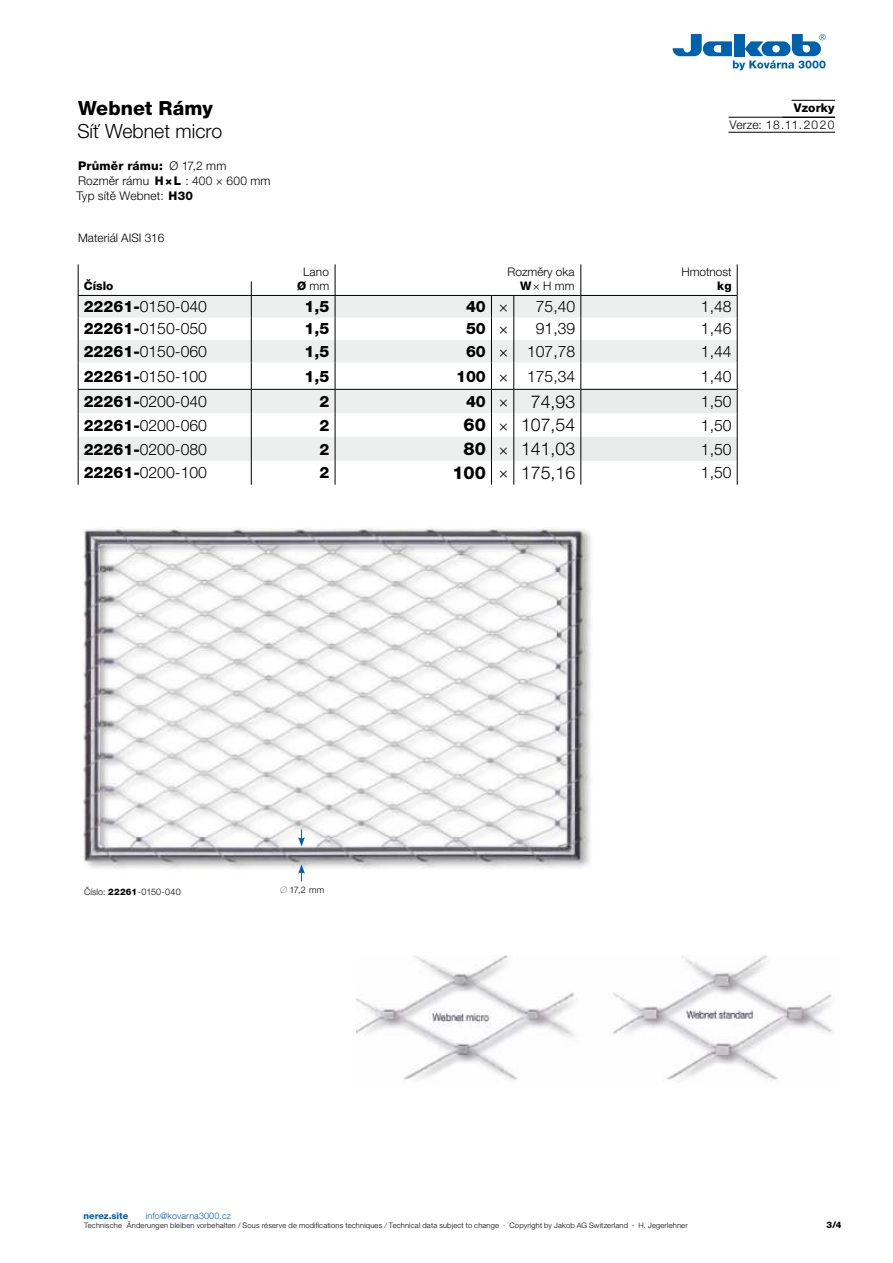
<style>
.page{position:relative;width:893px;height:1263px;background:#fff}
.page>*{position:absolute;margin:0;border:0;box-sizing:border-box;transform-origin:0 0}
.t1{font:300 19.5px "Helvetica Neue LT Pro";color:#000}
.t2{font:800 19.5px "Helvetica Neue LT Pro";letter-spacing:.005em;color:#000}
.t3{font:300 17.7px "Helvetica Neue LT Pro";color:#000}
.t4{font:300 15.75px "Helvetica Neue LT Pro";color:#000}
.t5{font:800 15.75px "Helvetica Neue LT Pro";color:#000}
.t6{font:300 12px/15px "Helvetica Neue LT Pro";letter-spacing:.015em;color:#000}
.t7{font:800 12px "Helvetica Neue LT Pro";letter-spacing:.01em;color:#000}
.t8{font:300 11.85px "Helvetica Neue LT Pro";color:#000}
.t9{font:800 11.85px "Helvetica Neue LT Pro";color:#000}
.t10{font:300 9px "Helvetica Neue LT Pro";color:#000}
.t11{font:300 9px "Helvetica Neue LT Pro";letter-spacing:.01em;color:#0062ad}
.t12{font:800 9px "Helvetica Neue LT Pro";color:#0062ad}
.t13{font:800 9px "Helvetica Neue LT Pro";color:#000}
.t14{font:300 7.5px "Helvetica Neue LT Pro";letter-spacing:.02em;color:#000}
.s1{font-weight:800}
.s2{font-weight:300}
.s3{font-size:15.75px}
.s4{font-family:"Bitter";font-weight:100;font-style:italic}
</style>
<div class="page">
<img style="left:83px;top:527px;width:508px;height:343px">
<img style="left:357px;top:955px;width:477px;height:127px">
<hr style="left:791px;top:100px;width:44px;height:1px;background:#000">
<hr style="left:728px;top:117px;width:107px;height:1px;background:#000">
<hr style="left:728px;top:132px;width:107px;height:1px;background:#000">
<svg style="left:673px;top:34px;width:152px;height:36px"></svg>
<svg style="left:79px;top:296px;width:502px;height:165px;fill:#edeeee"></svg>
<svg style="left:78px;top:296px;width:1px;height:189px"></svg>
<svg style="left:335px;top:296px;width:1px;height:189px"></svg>
<svg style="left:581px;top:295px;width:157px;height:190px"></svg>
<hr style="left:78px;top:389px;width:173px;height:1px;background:#000">
<hr style="left:251px;top:389px;width:84px;height:1px;background:#000">
<hr style="left:335px;top:389px;width:156px;height:1px;background:#000">
<hr style="left:514px;top:389px;width:67px;height:1px;background:#000">
<hr style="left:581px;top:389px;width:156px;height:1px;background:#000">
<hr style="left:78px;top:264px;width:1px;height:31px;background:#000">
<hr style="left:737px;top:264px;width:1px;height:31px;background:#000">
<hr style="left:581px;top:264px;width:1px;height:31px;background:#000">
<hr style="left:78px;top:295px;width:173px;height:1px;background:#000">
<hr style="left:251px;top:295px;width:84px;height:1px;background:#000">
<hr style="left:335px;top:295px;width:156px;height:1px;background:#000">
<svg style="left:491px;top:295px;width:24px;height:190px"></svg>
<hr style="left:514px;top:295px;width:56px;height:1px;background:#000">
<hr style="left:570px;top:295px;width:167px;height:1px;background:#000">
<hr style="left:335px;top:264px;width:1px;height:31px;background:#000">
<svg style="left:251px;top:281px;width:1px;height:204px"></svg>
<svg style="left:298px;top:864px;width:7px;height:17px"></svg>
<svg style="left:298px;top:829px;width:7px;height:17px"></svg>
<p class="t2" style="left:78px;top:101px;width:136px">Webnet Rámy</p>
<p class="t1" style="left:77px;top:124px;width:146px">Síť Webnet micro</p>
<p class="t6" style="left:76px;top:160px;width:196px"><span class="s1">Průměr rámu:</span> Ø 17,2 mm<br>Rozměr rámu <span class="s1">H × L</span> : 400 × 600 mm<br>Typ sítě Webnet: <span class="s1">H30</span></p>
<p class="t8" style="left:78px;top:233px;width:88px">Materiál AISI 316</p>
<p class="t7" style="left:794px;top:103px;width:42px">Vzorky</p>
<p class="t6" style="left:730px;top:119px;width:106px">Verze: 18.11.2020</p>
<p class="t8" style="left:303px;top:267px;width:28px">Lano</p>
<p class="t8" style="left:508px;top:267px;width:69px">Rozměry oka</p>
<p class="t8" style="left:681px;top:267px;width:52px">Hmotnost</p>
<p class="t9" style="left:84px;top:281px;width:31px">Číslo</p>
<p class="t8" style="left:297px;top:281px;width:34px"><span class="s1">Ø</span> mm</p>
<p class="t8" style="left:520px;top:281px;width:56px"><span class="s1">W</span> × H mm</p>
<p class="t9" style="left:717px;top:281px;width:16px">kg</p>
<p class="t4" style="left:84px;top:301px;width:125px"><span class="s1">22261-</span>0150-040</p>
<p class="t5" style="left:305px;top:301px;width:26px">1,5</p>
<p class="t5" style="left:466px;top:301px;width:44px">40 <span class="s2">×</span></p>
<p class="t4" style="left:536px;top:301px;width:41px">75,40</p>
<p class="t4" style="left:701px;top:301px;width:32px">1,48</p>
<p class="t4" style="left:84px;top:323px;width:125px"><span class="s1">22261-</span>0150-050</p>
<p class="t5" style="left:305px;top:323px;width:26px">1,5</p>
<p class="t5" style="left:466px;top:323px;width:44px">50 <span class="s2">×</span></p>
<p class="t4" style="left:536px;top:323px;width:41px">91,39</p>
<p class="t4" style="left:701px;top:323px;width:32px">1,46</p>
<p class="t4" style="left:84px;top:346px;width:125px"><span class="s1">22261-</span>0150-060</p>
<p class="t5" style="left:305px;top:346px;width:26px">1,5</p>
<p class="t4" style="left:466px;top:346px;width:111px"><span class="s1">60</span> × 107,78</p>
<p class="t4" style="left:701px;top:346px;width:32px">1,44</p>
<p class="t4" style="left:84px;top:370px;width:125px"><span class="s1">22261-</span>0150-100</p>
<p class="t5" style="left:305px;top:370px;width:26px">1,5</p>
<p class="t4" style="left:456px;top:370px;width:121px"><span class="s1">100</span> × 175,34</p>
<p class="t4" style="left:701px;top:370px;width:32px">1,40</p>
<p class="t4" style="left:84px;top:396px;width:125px"><span class="s1">22261-</span>0200-040</p>
<p class="t5" style="left:320px;top:396px;width:11px">2</p>
<p class="t5" style="left:466px;top:396px;width:44px">40 <span class="s2">×</span></p>
<p class="t3" style="left:531px;top:395px;width:46px">74,93</p>
<p class="t4" style="left:701px;top:396px;width:32px">1,50</p>
<p class="t4" style="left:84px;top:419px;width:125px"><span class="s1">22261-</span>0200-060</p>
<p class="t5" style="left:320px;top:419px;width:11px">2</p>
<p class="t3" style="left:464px;top:419px;width:113px"><span class="s1">60</span> <span class="s3">×</span> 107,54</p>
<p class="t4" style="left:701px;top:419px;width:32px">1,50</p>
<p class="t4" style="left:84px;top:443px;width:125px"><span class="s1">22261-</span>0200-080</p>
<p class="t5" style="left:320px;top:443px;width:11px">2</p>
<p class="t3" style="left:464px;top:443px;width:113px"><span class="s1">80</span> <span class="s3">×</span> 141,03</p>
<p class="t4" style="left:701px;top:443px;width:32px">1,50</p>
<p class="t4" style="left:84px;top:467px;width:125px"><span class="s1">22261-</span>0200-100</p>
<p class="t5" style="left:320px;top:467px;width:11px">2</p>
<p class="t3" style="left:452px;top:466px;width:124px"><span class="s1">100</span> <span class="s3">×</span> 175,16</p>
<p class="t4" style="left:701px;top:467px;width:32px">1,50</p>
<p class="t10" style="left:84px;top:888px;width:98px">Číslo: <span class="s1">22261</span>-0150-040</p>
<p class="t10" style="left:280px;top:887px;width:46px"><span class="s4">∅</span> 17,2 mm</p>
<p class="t12" style="left:84px;top:1212px;width:46px">nerez.site</p>
<p class="t11" style="left:146px;top:1212px;width:87px">info@kovarna3000.cz</p>
<p class="t14" style="left:84px;top:1223px;width:605px">Technische Änderungen bleiben vorbehalten / Sous réserve de modifications techniques / Technical data subject to change ∙ Copyright by Jakob AG Switzerland ∙ H. Jegerlehner</p>
<p class="t13" style="left:827px;top:1222px;width:17px">3/4</p>
</div>
